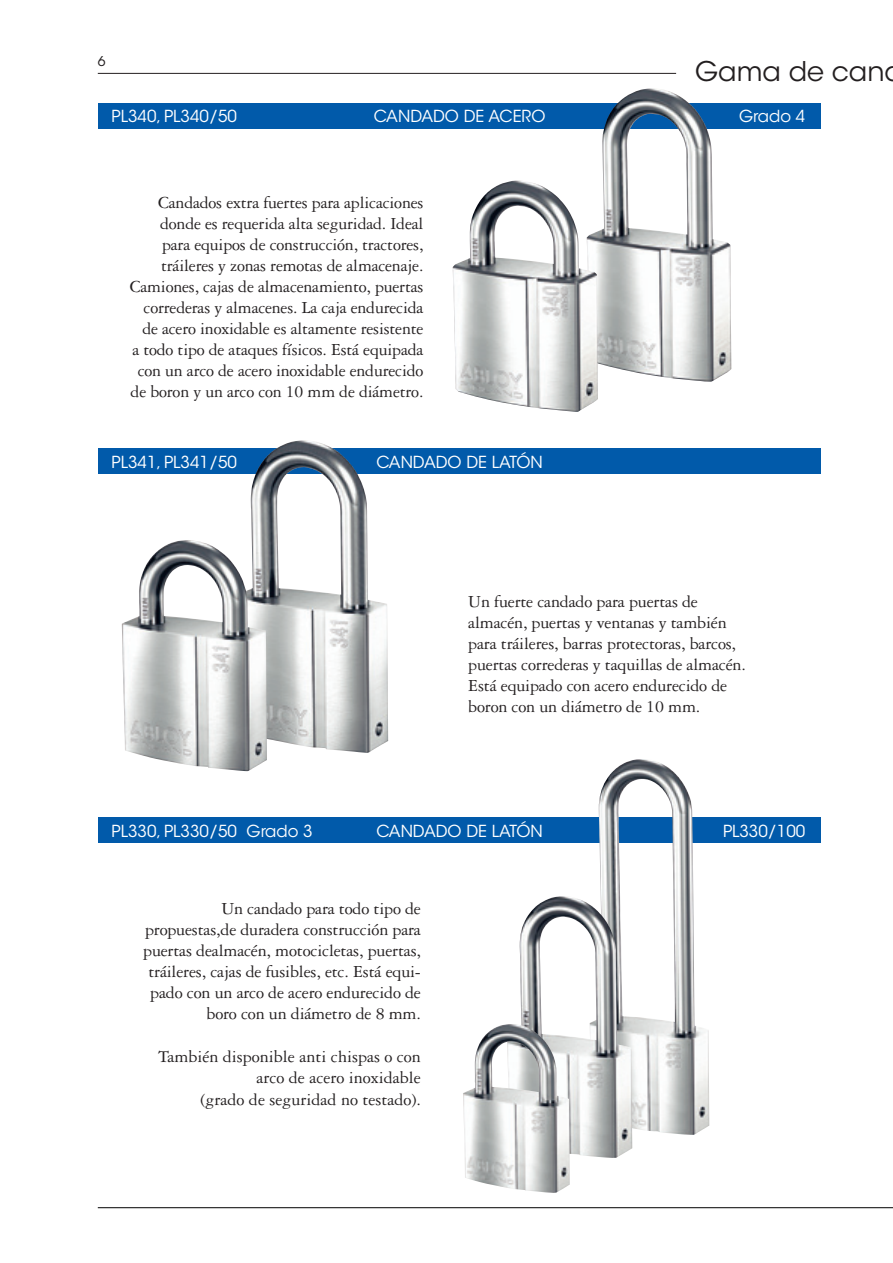
<style>
.page{position:relative;width:893px;height:1263px;background:#fff}
.page>*{position:absolute;margin:0;border:0;box-sizing:border-box;transform-origin:0 0}
.t1{font:27px "ITC Avant Garde Std";color:#231f20}
.t2{font:18px/21px "Garamond 3 LT Std";letter-spacing:-.01em;color:#231f20;text-align:right}
.t3{font:16.5px "ITC Avant Garde Std";color:#fff}
.t4{font:13.5px "ITC Avant Garde Std";color:#231f20}
</style>
<div class="page">
<div style="left:98px;top:103px;width:723px;height:26px;background:#015aaa"></div>
<img style="left:598px;top:88px;width:133px;height:294px">
<img style="left:453px;top:181px;width:145px;height:231px">
<div style="left:98px;top:449px;width:723px;height:25px;background:#015aaa"></div>
<img style="left:234px;top:440px;width:154px;height:313px">
<img style="left:122px;top:540px;width:145px;height:231px">
<div style="left:98px;top:817px;width:723px;height:26px;background:#015aaa"></div>
<img style="left:598px;top:759px;width:111px;height:376px">
<img style="left:519px;top:896px;width:113px;height:262px">
<img style="left:463px;top:1024px;width:107px;height:169px">
<hr style="left:98px;top:1207px;width:795px;height:1px;background:#000">
<hr style="left:98px;top:73px;width:578px;height:1px;background:#231f20">
<p class="t4" style="left:98px;top:53px;width:9px">6</p>
<h1 class="t1" style="left:695px;top:54px;width:191px">Gama de can</h1>
<p class="t3" style="left:112px;top:106px;width:127px">PL340, PL340/50</p>
<p class="t3" style="left:374px;top:106px;width:173px">CANDADO DE ACERO</p>
<p class="t3" style="left:739px;top:106px;width:68px">Grado 4</p>
<p class="t2" style="left:130px;top:192px;width:295px">Candados extra fuertes para aplicaciones donde es requerida alta seguridad. Ideal para equipos de construcción, tractores, tráileres y zonas remotas de almacenaje.<br>Camiones, cajas de almacenamiento, puertas correderas y almacenes. La caja endurecida de acero inoxidable es altamente resistente<br>a todo tipo de ataques físicos. Está equipada con un arco de acero inoxidable endurecido de boron y un arco con 10 mm de diámetro.</p>
<p class="t3" style="left:112px;top:452px;width:127px">PL341, PL341/50</p>
<p class="t3" style="left:376px;top:452px;width:168px">CANDADO DE LATÓN</p>
<p class="t2" style="left:468px;top:591px;width:279px;text-align:left">Un fuerte candado para puertas de almacén, puertas y ventanas y también para tráileres, barras protectoras, barcos, puertas correderas y taquillas de almacén.<br>Está equipado con acero endurecido de boron con un diámetro de 10 mm.</p>
<p class="t3" style="left:112px;top:821px;width:203px">PL330, PL330/50 Grado 3</p>
<p class="t3" style="left:376px;top:821px;width:168px">CANDADO DE LATÓN</p>
<p class="t3" style="left:723px;top:821px;width:84px">PL330/100</p>
<p class="t2" style="left:143px;top:898px;width:279px">Un candado para todo tipo de propuestas,de duradera construcción para puertas dealmacén, motocicletas, puertas, tráileres, cajas de fusibles, etc. Está equi&shy;pado con un arco de acero endurecido de boro con un diámetro de 8 mm.</p>
<p class="t2" style="left:158px;top:1046px;width:264px;line-height:21.6px">También disponible anti chispas o con arco de acero inoxidable<br>(grado de seguridad no testado).</p>
</div>
